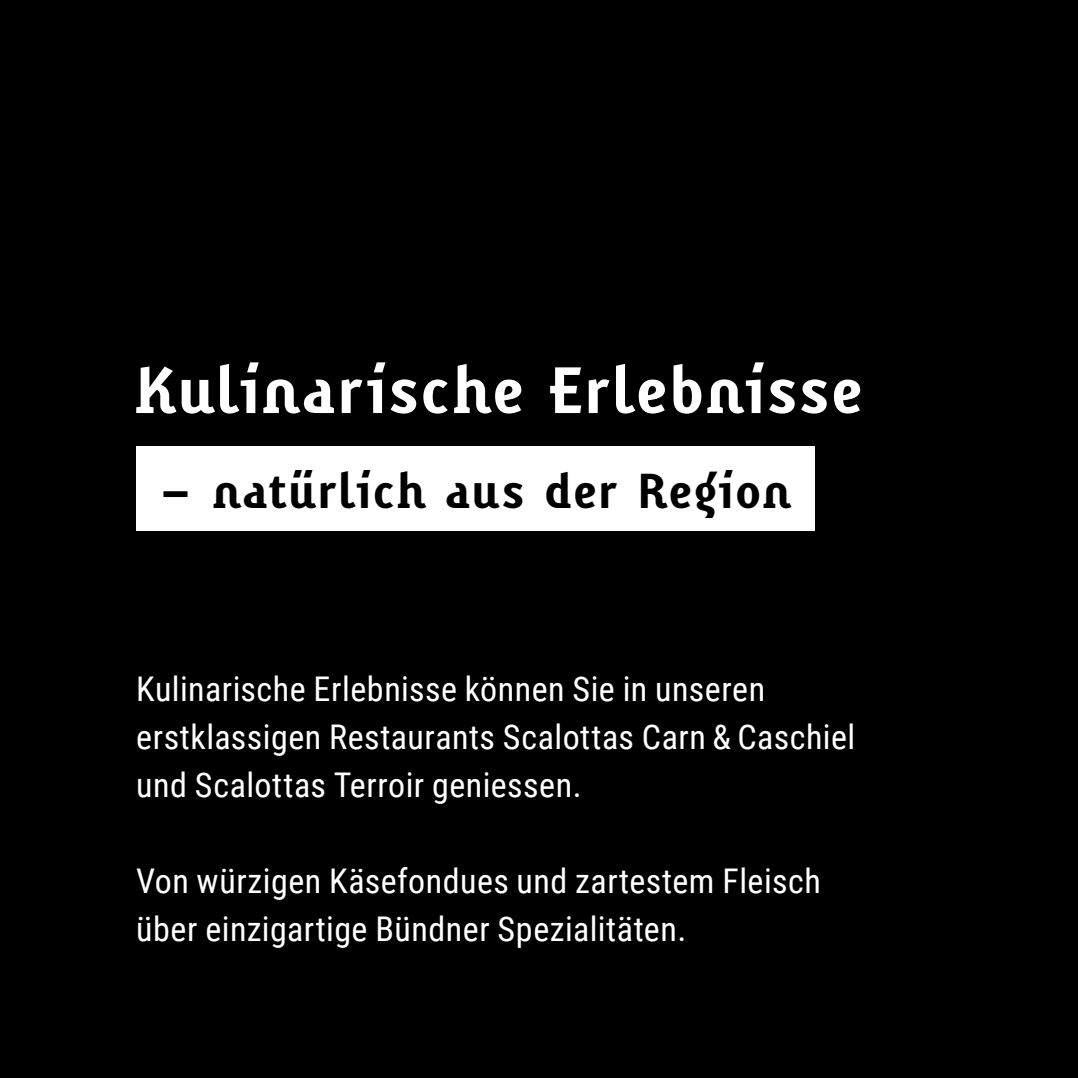
<style>
.page{position:relative;width:1078px;height:1078px;background:#fff}
.page>*{position:absolute;margin:0;border:0;box-sizing:border-box;transform-origin:0 0}
.t1{font:700 64px "Karbid Display";letter-spacing:.005em;color:#fff}
.t2{font:700 48px "Karbid Display";letter-spacing:.005em;color:#000}
.t3{font:34px/48px "Roboto Condensed";letter-spacing:.015em;color:#fff}
</style>
<div class="page">
<div style="left:0;top:0;width:1077px;height:1077px;background:#000"></div>
<hr style="left:1077px;top:0;width:1px;height:1077px;background:#000">
<div style="left:136px;top:445px;width:678px;height:85px;background:#fff"></div>
<h1 class="t1" style="left:136px;top:349px;width:728px">Kulinarische Erlebnisse</h1>
<h2 class="t2" style="left:159px;top:459px;width:633px">– natürlich aus der Region</h2>
<p class="t3" style="left:136px;top:663px;width:720px">Kulinarische Erlebnisse können Sie in unseren erstklassigen Restaurants Scalottas Carn &amp; Caschiel und Scalottas Terroir geniessen.</p>
<p class="t3" style="left:136px;top:855px;width:686px">Von würzigen Käsefondues und zartestem Fleisch über einzigartige Bündner Spezialitäten.</p>
</div>
